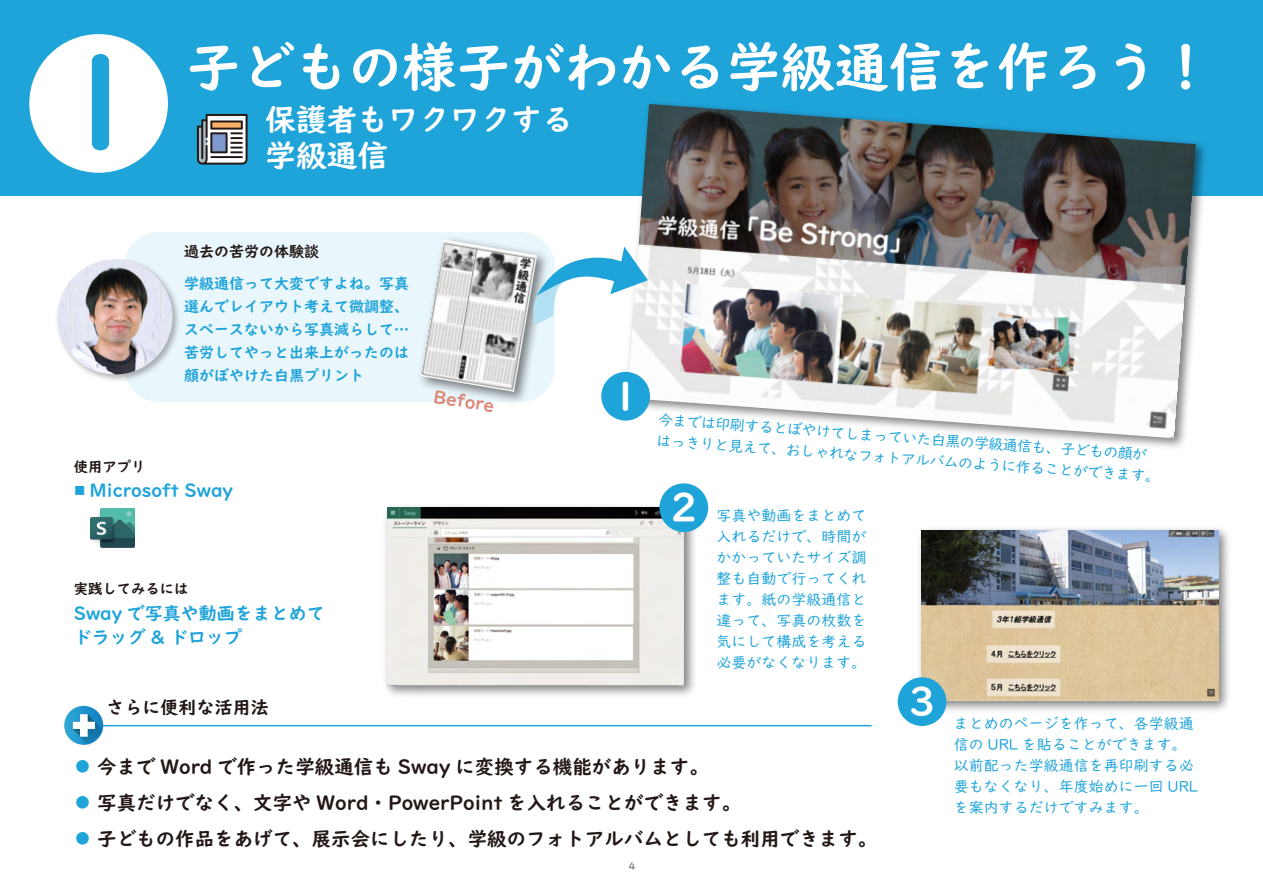
<style>
.page{position:relative;width:1263px;height:893px;background:#fff}
.page>*{position:absolute;margin:0;border:0;box-sizing:border-box;transform-origin:0 0}
.t1{font:700 128.1px "UD Digi Kyokasho Std";color:#1fa4da}
.t2{font:700 54px "UD Digi Kyokasho Std";color:#fff}
.t3{font:700 38.85px "UD Digi Kyokasho Std";color:#fff}
.t4{font:700 30.75px/35.8px "UD Digi Kyokasho Std";color:#fff}
.t5{font:700 19.5px/36px "UD Digi Kyokasho Std";color:#231815}
.t6{font:700 18px/24px "UD Digi Kyokasho Std";color:#1fa4da}
.t7{font:700 18px "UD Digi Kyokasho Std";color:#231815}
.t8{font:700 17.85px "UD Digi Kyokasho Std";color:#de8877}
.t9{font:15px/21px "UD Digi Kyokasho Std";color:#1fa4da}
.t10{font:700 15px/22.8px "UD Digi Kyokasho Std";color:#1fa4da;text-align:justify}
.t11{font:700 15px "UD Digi Kyokasho Std";color:#231815}
.t12{font:700 14.4px "UD Digi Kyokasho Std";color:#231815}
.t13{font:500 10.5px "UD Digi Kyokasho Std";color:#727171}
.s1{font-size:12px}
</style>
<div class="page">
<div style="left:124px;top:232px;width:431px;height:170px;background:#e9f6fb;border-radius:35px"></div>
<div style="left:0;top:0;width:1263px;height:196px;background:#1fa4da"></div>
<div style="left:29px;top:34px;width:139px;height:139px;background:#fff;border-radius:50%"></div>
<img style="left:619px;top:103px;width:586px;height:345px">
<img style="left:627px;top:104px;width:569px;height:334px">
<img style="left:385px;top:506px;width:316px;height:190px">
<img style="left:387px;top:508px;width:297px;height:177px">
<img style="left:913px;top:528px;width:316px;height:189px">
<img style="left:921px;top:530px;width:297px;height:170px">
<img style="left:91px;top:508px;width:44px;height:40px">
<img style="left:57px;top:259px;width:122px;height:122px">
<img style="left:58px;top:260px;width:115px;height:114px;border-radius:57px">
<img style="left:420px;top:232px;width:134px;height:171px">
<img style="left:421px;top:240px;width:116px;height:152px">
<svg style="left:532px;top:247px;width:116px;height:78px"></svg>
<div style="left:601px;top:372px;width:49px;height:49px;background:#1fa4da;border-radius:50%"></div>
<div style="left:659px;top:483px;width:49px;height:49px;background:#1fa4da;border-radius:50%"></div>
<div style="left:898px;top:677px;width:48px;height:49px;background:#1fa4da;border-radius:50%"></div>
<hr style="left:75px;top:725px;width:796px;height:1px;background:#1fa4da">
<svg style="left:64px;top:706px;width:39px;height:39px"></svg>
<svg style="left:73px;top:714px;width:31px;height:32px"></svg>
<svg style="left:197px;top:114px;width:51px;height:51px;background:#8f9194"></svg>
<h1 class="t1" style="left:55px;top:4px;width:92px">1</h1>
<h2 class="t2" style="left:186px;top:25px;width:1028px">子どもの様子がわかる学級通信を作ろう！</h2>
<h3 class="t4" style="left:265px;top:102px;width:309px">保護者もワクワクする学級通信</h3>
<p class="t11" style="left:184px;top:240px;width:137px">過去の苦労の体験談</p>
<p class="t10" style="left:184px;top:272px;width:227px">学級通信って大変ですよね。写真選んでレイアウト考えて微調整、スペースないから写真減らして…苦労してやっと出来上がったのは顔がぼやけた白黒プリント</p>
<p class="t12" style="left:74px;top:455px;width:73px">使用アプリ</p>
<p class="t6" style="left:74px;top:478px;width:161px"><span class="s1">■</span> Microsoft Sway</p>
<p class="t8" style="left:436px;top:382px;width:63px;rotate:9deg">Before</p>
<p class="t12" style="left:74px;top:577px;width:116px">実践してみるには</p>
<p class="t6" style="left:74px;top:601px;width:253px">Sway で写真や動画をまとめてドラッグ &amp; ドロップ</p>
<h3 class="t3" style="left:612px;top:366px;width:29px">1</h3>
<p class="t9" style="left:659px;top:409px;width:506px;rotate:4deg">今までは印刷するとぼやけてしまっていた白黒の学級通信も、子どもの顔がはっきりと見えて、おしゃれなフォトアルバムのように作ることができます。</p>
<h3 class="t3" style="left:670px;top:478px;width:29px">2</h3>
<p class="t9" style="left:716px;top:505px;width:152px;text-align:justify">写真や動画をまとめて入れるだけで、時間がかかっていたサイズ調整も自動で行ってくれます。紙の学級通信と違って、写真の枚数を気にして構成を考える必要がなくなります。</p>
<p class="t7" style="left:107px;top:694px;width:164px">さらに便利な活用法</p>
<p class="t10" style="left:75px;top:755px;width:16px">●</p>
<p class="t10" style="left:75px;top:791px;width:16px">●</p>
<p class="t10" style="left:75px;top:827px;width:16px">●</p>
<h3 class="t5" style="left:97px;top:749px;width:781px">今まで Word で作った学級通信も Sway に変換する機能があります。<br>写真だけでなく、文字や Word・PowerPoint を入れることができます。<br>子どもの作品をあげて、展示会にしたり、学級のフォトアルバムとしても利用できます。</h3>
<p class="t13" style="left:628px;top:858px;width:9px">4</p>
<h3 class="t3" style="left:908px;top:671px;width:29px">3</h3>
<p class="t9" style="left:954px;top:713px;width:246px">まとめのページを作って、各学級通信の URL を貼ることができます。以前配った学級通信を再印刷する必要もなくなり、年度始めに一回 URLを案内するだけですみます。</p>
</div>
